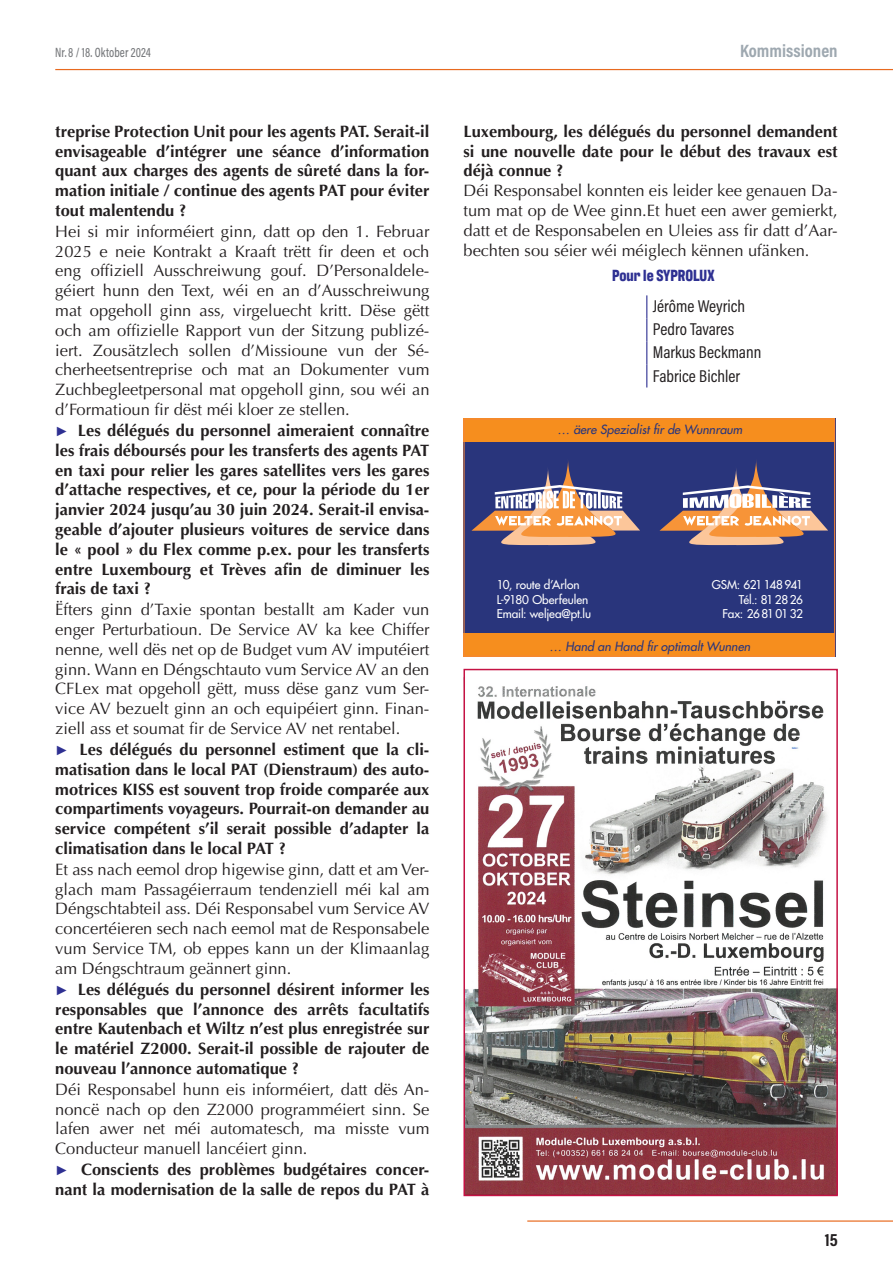
<style>
.page{position:relative;width:893px;height:1263px;background:#fff}
.page>*{position:absolute;margin:0;border:0;box-sizing:border-box;transform-origin:0 0}
.t1{font:700 18px "Acumin Pro Cond";color:#9ea8b0}
._49_Folio_Seitenzahl{font:700 18px "Acumin Pro Cond";color:#231f20}
.t2{font:17.25px "Acumin Pro Cond";color:#231f20}
.t3{font:16.5px/19.8px "Optima";color:#231f20;text-align:justify}
.t4{font:700 16.5px/19.8px "Optima";color:#231f20;text-align:justify}
.t5{font:700 16.5px "Antarctican Headline";color:#2e3092}
._47_Folio_Nr_Datum{font:500 13.5px "Acumin Pro Cond";letter-spacing:.01em;color:#76787b;scale:.9 1}
.t6{font:italic 500 12.3px "Futura Std";color:#29357c}
.t7{font:500 11.85px "Futura Std";letter-spacing:-.01em;color:#fff}
.t8{font:500 11.85px "Futura Std";letter-spacing:-.04em;color:#fff}
.s1{font-family:"Times New Roman";font-weight:400;font-size:13.5px;color:#2e3092}
</style>
<div class="page">
<hr style="left:527px;top:1220px;width:366px;height:2px;background:#e86a1f">
<hr style="left:55px;top:69px;width:838px;height:1px;background:#e86a1f">
<svg style="left:646px;top:295px;width:1px;height:92px"></svg>
<div style="left:463px;top:418px;width:187px;height:239px;background:#29357c"></div>
<svg style="left:471px;top:461px;width:169px;height:84px"></svg>
<div style="left:650px;top:418px;width:185px;height:239px;background:#29357c"></div>
<svg style="left:659px;top:460px;width:169px;height:85px"></svg>
<div style="left:463px;top:419px;width:372px;height:23px;background:#f68e1e"></div>
<div style="left:463px;top:633px;width:372px;height:24px;background:#f68e1e"></div>
<div style="left:463px;top:419px;width:372px;height:238px;border:1px solid #f58638"></div>
<img style="left:464px;top:686px;width:374px;height:511px">
<div style="left:463px;top:669px;width:375px;height:527px;border:2px solid #c51244"></div>
<p class="_47_Folio_Nr_Datum" style="left:55px;top:44px;width:108px">Nr. 8 / 18. Oktober 2024</p>
<p class="t1" style="left:740px;top:39px;width:99px">Kommissionen</p>
<p class="t4" style="left:55px;top:121px;width:376px">treprise Protection Unit pour les agents PAT. Serait-il envisageable d’intégrer une séance d’information quant aux charges des agents de sûreté dans la for&shy;mation initiale / continue des agents PAT pour éviter tout malentendu ?</p>
<p class="t3" style="left:55px;top:222px;width:376px">Hei si mir informéiert ginn, datt op den 1. Februar 2025 e neie Kontrakt a Kraaft trëtt fir deen et och eng offiziell Ausschreiwung gouf. D’Personaldele&shy;géiert hunn den Text, wéi en an d’Ausschreiwung mat opgeholl ginn ass, virgeluecht kritt. Dëse gëtt och am offizielle Rapport vun der Sitzung publizé&shy;iert. Zousätzlech sollen d’Missioune vun der Sé&shy;cherheetsentreprise och mat an Dokumenter vum Zuchbegleetpersonal mat opgeholl ginn, sou wéi an d’Formatioun fir dëst méi kloer ze stellen.</p>
<p class="t4" style="left:55px;top:421px;width:376px"><span class="s1">►</span> Les délégués du personnel aimeraient connaître les frais déboursés pour les transferts des agents PAT en taxi pour relier les gares satellites vers les gares d’attache respectives, et ce, pour la période du 1er janvier 2024 jusqu’au 30 juin 2024. Serait-il envisa&shy;geable d’ajouter plusieurs voitures de service dans le « pool » du Flex comme p.ex. pour les transferts entre Luxembourg et Trèves afin de diminuer les frais de taxi ?</p>
<p class="t3" style="left:55px;top:600px;width:376px">Ëfters ginn d’Taxie spontan bestallt am Kader vun enger Perturbatioun. De Service AV ka kee Chiffer nenne, well dës net op de Budget vum AV imputéiert ginn. Wann en Déngschtauto vum Service AV an den CFLex mat opgeholl gëtt, muss dëse ganz vum Ser&shy;vice AV bezuelt ginn an och equipéiert ginn. Finan&shy;ziell ass et soumat fir de Service AV net rentabel.</p>
<p class="t4" style="left:55px;top:740px;width:376px"><span class="s1">►</span> Les délégués du personnel estiment que la cli&shy;matisation dans le local PAT (Dienstraum) des auto&shy;motrices KISS est souvent trop froide comparée aux compartiments voyageurs. Pourrait-on demander au service compétent s’il serait possible d’adapter la climatisation dans le local PAT ?</p>
<p class="t3" style="left:55px;top:859px;width:376px">Et ass nach eemol drop higewise ginn, datt et am Ver&shy;glach mam Passagéierraum tendenziell méi kal am Déngschtabteil ass. Déi Responsabel vum Service AV concertéieren sech nach eemol mat de Responsabele vum Service TM, ob eppes kann un der Klimaanlag am Déngschtraum geännert ginn.</p>
<p class="t4" style="left:55px;top:979px;width:376px"><span class="s1">►</span> Les délégués du personnel désirent informer les responsables que l’annonce des arrêts facultatifs entre Kautenbach et Wiltz n’est plus enregistrée sur le matériel Z2000. Serait-il possible de rajouter de nouveau l’annonce automatique ?</p>
<p class="t3" style="left:55px;top:1079px;width:376px">Déi Responsabel hunn eis informéiert, datt dës An&shy;noncë nach op den Z2000 programméiert sinn. Se lafen awer net méi automatesch, ma misste vum Conducteur manuell lancéiert ginn.</p>
<p class="t4" style="left:55px;top:1160px;width:376px"><span class="s1">►</span> Conscients des problèmes budgétaires concer&shy;nant la modernisation de la salle de repos du PAT à</p>
<p class="t4" style="left:463px;top:121px;width:376px">Luxembourg, les délégués du personnel demandent si une nouvelle date pour le début des travaux est déjà connue ?</p>
<p class="t3" style="left:463px;top:181px;width:376px">Déi Responsabel konnten eis leider kee genauen Da&shy;tum mat op de Wee ginn.Et huet een awer gemierkt, datt et de Responsabelen en Uleies ass fir datt d’Aar&shy;bechten sou séier wéi méiglech kënnen ufänken.</p>
<p class="t5" style="left:612px;top:263px;width:104px">Pour le SYPROLUX</p>
<p class="t2" style="left:653px;top:295px;width:94px">Jérôme Weyrich</p>
<p class="t2" style="left:653px;top:318px;width:83px">Pedro Tavares</p>
<p class="t2" style="left:653px;top:341px;width:110px">Markus Beckmann</p>
<p class="t2" style="left:653px;top:364px;width:89px">Fabrice Bichler</p>
<p class="t6" style="left:557px;top:422px;width:186px">… äere Spezialist fir de Wunnraum</p>
<p class="t7" style="left:497px;top:577px;width:84px">10, route d’Arlon</p>
<p class="t8" style="left:712px;top:577px;width:93px">GSM: 621148941</p>
<p class="t7" style="left:497px;top:592px;width:93px">L-9180 Oberfeulen</p>
<p class="t7" style="left:739px;top:592px;width:66px">Tél.: 81 28 26</p>
<p class="t7" style="left:497px;top:606px;width:96px">Email: weljea@pt.lu</p>
<p class="t7" style="left:722px;top:606px;width:82px">Fax: 26810132</p>
<p class="t6" style="left:550px;top:639px;width:202px">… Hand an Hand fir optimalt Wunnen</p>
<p class="_49_Folio_Seitenzahl" style="left:825px;top:1228px;width:14px">15</p>
</div>
